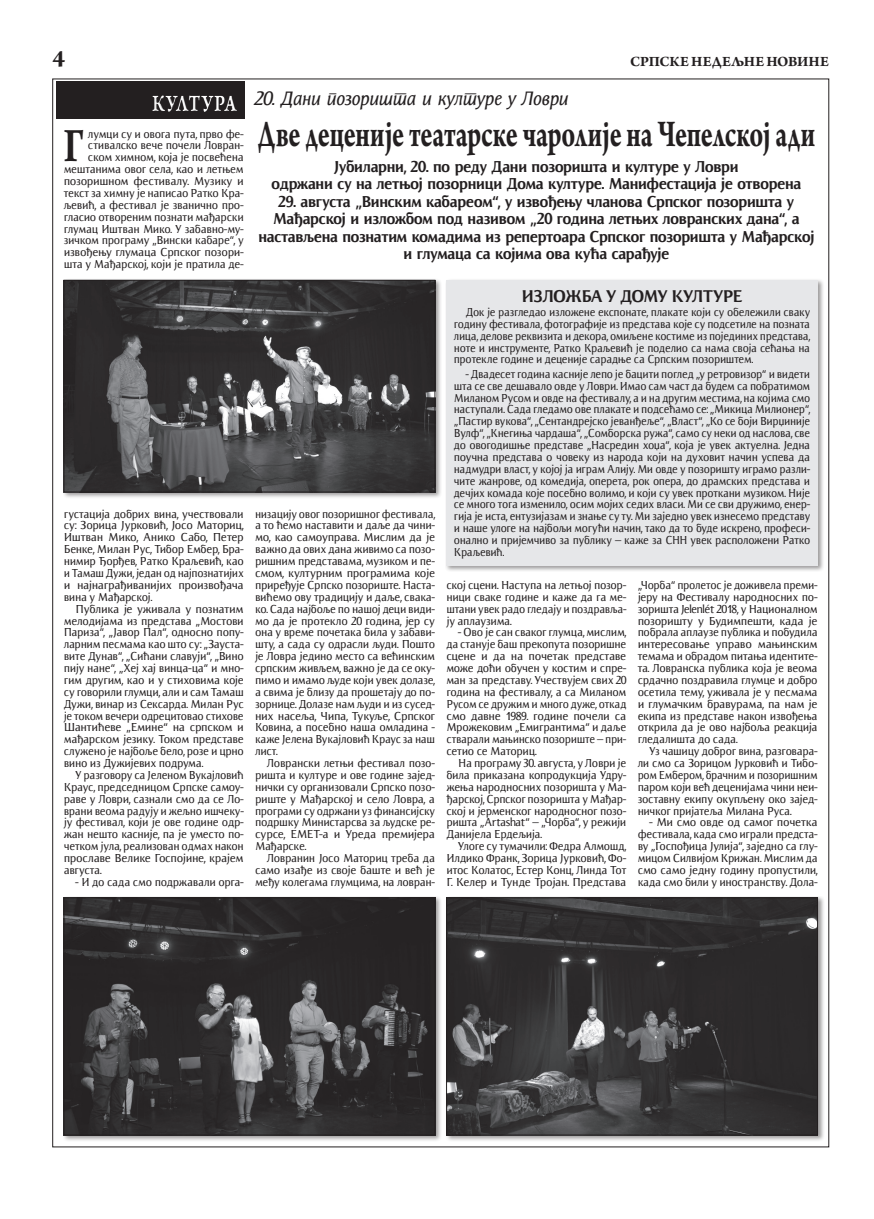
<style>
.page{position:relative;width:874px;height:1219px;background:#fff}
.page>*{position:absolute;margin:0;border:0;box-sizing:border-box;transform-origin:0 0}
.INICIALE{font:700 51px "Arno Pro";color:#231f20;scale:.73 1}
.CIM{font:700 40px "Arno Pro SNN";letter-spacing:-.005em;color:#231f20;scale:.67 1}
.t1{font:25px "Arno Pro Bold Caption";letter-spacing:.02em;color:#fff;scale:.73 1}
.t2{font:700 25px "Arno Pro";color:#231f20}
.FELCIM{font:italic 20px "Resavska BG Mod";letter-spacing:-.04em;color:#231f20}
.ALCIM{font:700 17.5px "Resavska BG Mod";letter-spacing:-.015em;color:#231f20}
.LEAD{font:700 16.25px/17.5px "Resavska BG Mod";letter-spacing:-.005em;color:#231f20;text-align:center}
.t3{font:700 15px "Arno Pro";color:#231f20}
.Body_Text{font:11.88px/11.9px "Resavska BG Mod";letter-spacing:-.03em;color:#231f20;text-align:justify}
.INICIALE-2{font:11.88px/11.9px "Resavska BG Mod";letter-spacing:-.03em;color:#231f20;text-align:right}
</style>
<div class="page">
<div style="left:56px;top:81px;width:188px;height:38px;background:#231f20"></div>
<div style="left:151px;top:95px;width:87px;height:17px;background:#2a2627"></div>
<div style="left:151px;top:96px;width:87px;height:18px;background:#231f20;opacity:.75"></div>
<div style="left:445px;top:278px;width:380px;height:294px;background:#231f20;opacity:.45"></div>
<div style="left:446px;top:280px;width:372px;height:285px;background:#e6e7e9"></div>
<div style="left:63px;top:278px;width:379px;height:220px;background:#231f20;opacity:.45"></div>
<img style="left:66px;top:282px;width:367px;height:208px">
<div style="left:64px;top:280px;width:371px;height:212px;border:1px solid #231f20"></div>
<div style="left:63px;top:895px;width:379px;height:246px;background:#231f20;opacity:.45"></div>
<img style="left:66px;top:899px;width:367px;height:234px">
<div style="left:64px;top:897px;width:371px;height:238px;border:1px solid #231f20"></div>
<div style="left:445px;top:895px;width:380px;height:246px;background:#231f20;opacity:.45"></div>
<img style="left:448px;top:897px;width:370px;height:238px">
<div style="left:446px;top:897px;width:371px;height:238px;border:1px solid #231f20"></div>
<h3 class="t2" style="left:52px;top:44px;width:14px">4</h3>
<p class="t3" style="left:630px;top:52px;width:200px">СРПСКЕ НЕДЕЉНЕ НОВИНЕ</p>
<h3 class="t1" style="left:152px;top:89px;width:118px">КУЛТУРА</h3>
<p class="INICIALE-2" style="left:64px;top:128px;width:182px">лумци су и овога пута, прво фе&shy;стивалско вече почели Ловран&shy;ском химном, која је посвећена мештанима овог села, као и летњем позоришном фестивалу. Музику и текст за химну је написао Ратко Кра&shy;љевић, а фестивал је званично про&shy;гласио отвореним познати мађарски глумац Иштван Мико. У забавно-му&shy;зичком програму „Вински кабаре“, у извођењу глумаца Српског позори&shy;шта у Мађарској, који је пратила де-</p>
<p class="INICIALE" style="left:64px;top:116px;width:30px">Г</p>
<p class="INICIALE-2" style="left:64px;top:508px;width:182px;text-align:justify">густација добрих вина, учествовали су: Зорица Јурковић, Јосо Маториц, Иштван Мико, Анико Сабо, Петер Бенке, Милан Рус, Тибор Ембер, Бра&shy;нимир Ђорђев, Ратко Краљевић, као и Тамаш Дужи, један од најпознатијих и најнаграђиванијих произвођача вина у Мађарској.</p>
<p class="Body_Text" style="left:64px;top:603px;width:182px;text-indent:12px">Публика је уживала у познатим мелодијама из представа „Мостови Париза“, „Јавор Пал“, односно попу&shy;ларним песмама као што су: „Зауста&shy;вите Дунав“, „Сићани славуји“, „Вино пију нане“, „Хеј хај винца-ца“ и мно&shy;гим другим, као и у стиховима које су говорили глумци, али и сам Тамаш Дужи, винар из Сексарда. Милан Рус је током вечери одрецитовао стихове Шантићеве „Емине“ на српском и мађарском језику. Током представе служено је најбоље бело, розе и црно вино из Дужијевих подрума.</p>
<p class="Body_Text" style="left:64px;top:769px;width:182px;text-indent:12px">У разговору са Јеленом Вукајловић Краус, председницом Српске самоу&shy;раве у Ловри, сазнали смо да се Ло&shy;врани веома радују и жељно ишчеку&shy;ју фестивал, који је ове године одр&shy;жан нешто касније, па је уместо по&shy;четком јула, реализован одмах након прославе Велике Госпојине, крајем августа.</p>
<p class="Body_Text" style="left:76px;top:876px;width:170px">- И до сада смо подржавали орга-</p>
<p class="FELCIM" style="left:255px;top:87px;width:315px">20. Дани позоришта и културе у Ловри</p>
<p class="CIM" style="left:258px;top:111px;width:833px">Две деценије театарске чаролије на Чепелској ади</p>
<p class="LEAD" style="left:272px;top:158px;width:531px">Јубиларни, 20. по реду Дани позоришта и културе у Ловри<br>одржани су на летњој позорници Дома културе. Манифестација је отворена</p>
<p class="LEAD" style="left:258px;top:193px;width:557px">29. августа „Винским кабареом“, у извођењу чланова Српског позоришта у Мађарској и изложбом под називом „20 година летњих ловранских дана“, а настављена познатим комадима из репертоара Српског позоришта у Мађарској и глумаца са којима ова кућа сарађује</p>
<p class="Body_Text" style="left:255px;top:508px;width:182px">низацију овог позоришног фестивала, а то ћемо наставити и даље да чини&shy;мо, као самоуправа. Мислим да је важно да ових дана живимо са позо&shy;ришним представама, музиком и пе&shy;смом, културним програмима које приређује Српско позориште. Наста&shy;вићемо ову традицију и даље, свака&shy;ко. Сада најбоље по нашој деци види&shy;мо да је протекло 20 година, јер су она у време почетака била у забави&shy;шту, а сада су одрасли људи. Пошто је Ловра једино место са већинским српским живљем, важно је да се оку&shy;пимо и имамо људе који увек долазе, а свима је близу да прошетају до по&shy;зорнице. Долазе нам људи и из сусед&shy;них насеља, Чипа, Тукуље, Српског Ковина, а посебно наша омладина - каже Јелена Вукајловић Краус за наш лист.</p>
<p class="Body_Text" style="left:255px;top:757px;width:182px;text-indent:12px">Ловрански летњи фестивал позо&shy;ришта и културе и ове године зајед&shy;нички су организовали Српско позо&shy;риште у Мађарској и село Ловра, а програми су одржани уз финансијску подршку Министарсва за људске ре&shy;сурсе, ЕМЕТ-а и Уреда премијера Мађарске.</p>
<p class="Body_Text" style="left:255px;top:852px;width:182px;text-indent:12px">Ловранин Јосо Маториц треба да само изађе из своје баште и већ је међу колегама глумцима, на ловран-</p>
<p class="ALCIM" style="left:522px;top:286px;width:222px">ИЗЛОЖБА У ДОМУ КУЛТУРЕ</p>
<p class="Body_Text" style="left:454px;top:306px;width:358px;text-indent:12px">Док је разгледао изложене експонате, плакате који су обележили сваку годину фестивала, фотографије из представа које су подсетиле на позната лица, делове реквизита и декора, омиљене костиме из појединих представа, ноте и инструменте, Ратко Краљевић је поделио са нама своја сећања на протекле године и деценије сарадње са Српским позориштем.</p>
<p class="Body_Text" style="left:454px;top:368px;width:358px;text-indent:12px">- Двадесет година касније лепо је бацити поглед „у ретровизор“ и видети шта се све дешавало овде у Ловри. Имао сам част да будем са побратимом Миланом Русом и овде на фестивалу, а и на другим местима, на којима смо наступали. Сада гледамо ове плакате и подсећамо се: „Микица Милионер“, „Пастир вукова“, „Сентандрејско јеванђеље“, „Власт“, „Ко се боји Вирџиније Вулф“, „Кнегиња чардаша“, „Сомборска ружа“, само су неки од наслова, све до овогодишње представе „Насредин хоџа“, која је увек актуелна. Једна поучна представа о човеку из народа који на духовит начин успева да надмудри власт, у којој ја играм Алију. Ми овде у позоришту играмо разли&shy;чите жанрове, од комедија, оперета, рок опера, до драмских представа и дечјих комада које посебно волимо, и који су увек проткани музиком. Није се много тога изменило, осим мојих седих власи. Ми се сви дружимо, енер&shy;гија је иста, ентузијазам и знање су ту. Ми заједно увек изнесемо представу и наше улоге на најбољи могући начин, тако да то буде искрено, професи&shy;онално и пријемчиво за публику – каже за СНН увек расположени Ратко Краљевић.</p>
<p class="Body_Text" style="left:446px;top:579px;width:182px">ској сцени. Наступа на летњој позор&shy;ници сваке године и каже да га ме&shy;штани увек радо гледају и поздравља&shy;ју аплаузима.</p>
<p class="Body_Text" style="left:446px;top:626px;width:182px;text-indent:12px">- Ово је сан сваког глумца, мислим, да станује баш прекопута позоришне сцене и да на почетак представе може доћи обучен у костим и спре&shy;ман за представу. Учествујем свих 20 година на фестивалу, а са Миланом Русом се дружим и много дуже, откад смо давне 1989. године почели са Мрожековим „Емигрантима“ и даље стварали мањинско позориште – при&shy;сетио се Маториц.</p>
<p class="Body_Text" style="left:446px;top:757px;width:182px;text-indent:12px">На програму 30. августа, у Ловри је била приказана копродукција Удру&shy;жења народносних позоришта у Ма&shy;ђарској, Српског позоришта у Мађар&shy;ској и јерменског народносног позо&shy;ришта „Аrtashat“ – „Чорба“, у режији Данијела Ердељија.</p>
<p class="Body_Text" style="left:446px;top:840px;width:182px;text-indent:12px">Улоге су тумачили: Федра Алмошд, Илдико Франк, Зорица Јурковић, Фо&shy;итос Колатос, Естер Конц, Линда Тот Г. Келер и Тунде Тројан. Представа</p>
<p class="Body_Text" style="left:638px;top:579px;width:182px">„Чорба“ пролетос је доживела преми&shy;јеру на Фестивалу народносних по&shy;зоришта Jelenlét 2018, у Националном позоришту у Будимпешти, када је побрала аплаузе публика и побудила интересовање управо мањинским темама и обрадом питања идентите&shy;та. Ловранска публика која је веома срдачно поздравила глумце и добро осетила тему, уживала је у песмама и глумачким бравурама, па нам је екипа из представе након извођења открила да је ово најбоља реакција гледалишта до сада.</p>
<p class="Body_Text" style="left:638px;top:745px;width:182px;text-indent:12px">Уз чашицу доброг вина, разговара&shy;ли смо са Зорицом Јурковић и Тибо&shy;ром Ембером, брачним и позоришним паром који већ деценијама чини неи&shy;зоставну екипу окупљену око зајед&shy;ничког пријатеља Милана Руса.</p>
<p class="Body_Text" style="left:638px;top:816px;width:182px;text-indent:12px">- Ми смо овде од самог почетка фестивала, када смо играли предста&shy;ву „Госпођица Јулија“, заједно са глу&shy;мицом Силвијом Крижан. Мислим да смо само једну годину пропустили, када смо били у иностранству. Дола-</p>
</div>
